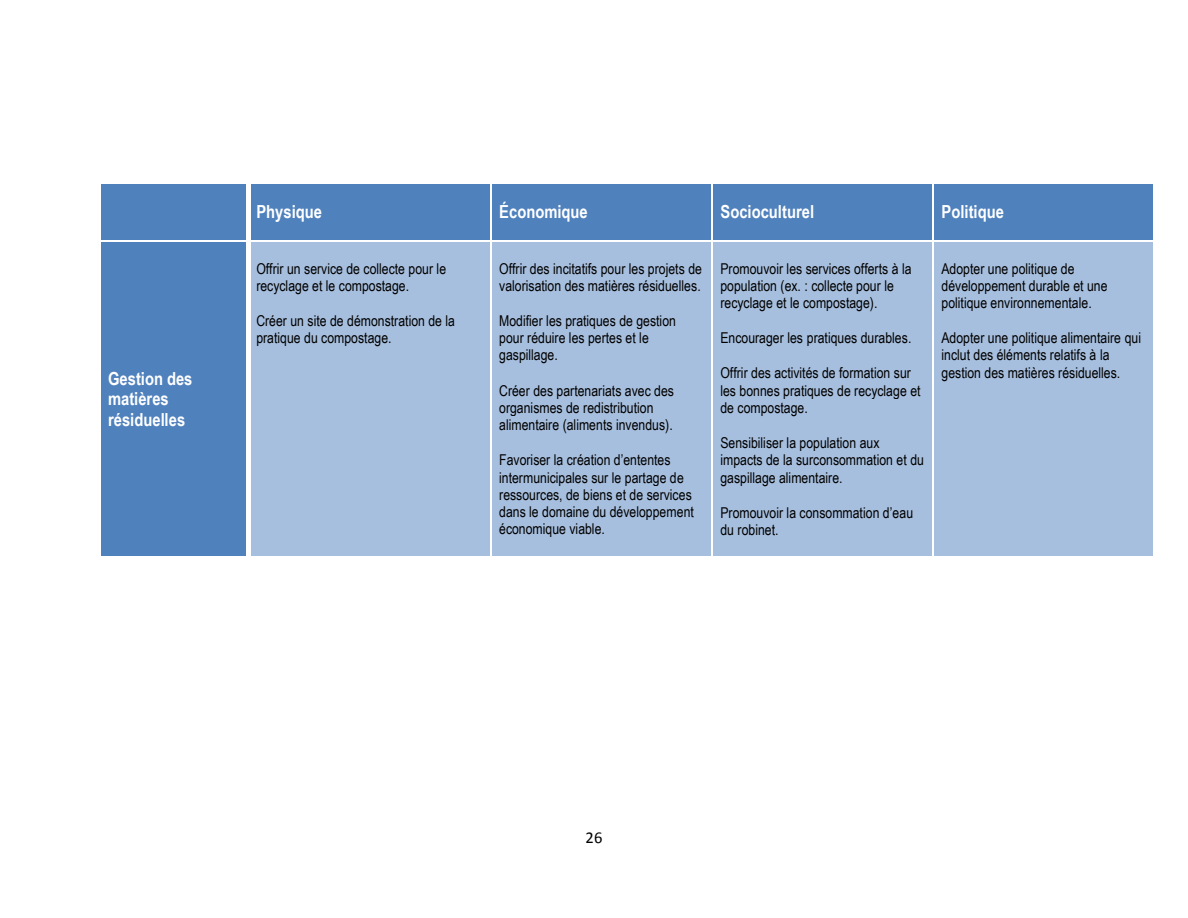
<style>
.page{position:relative;width:1188px;height:918px;background:#fff}
.page>*{position:absolute;margin:0;border:0;box-sizing:border-box;transform-origin:0 0}
.t1{font:700 18px/20.5px "Arial Narrow";color:#fff}
.t2{font:16.5px "Calibri";color:#000}
.t3{font:15px/17.2px "Arial Narrow";color:#000}
</style>
<div class="page">
<div style="left:101px;top:184px;width:145px;height:57px;background:#4f81bd"></div>
<div style="left:249px;top:184px;width:241px;height:57px;background:#4f81bd"></div>
<div style="left:492px;top:184px;width:219px;height:57px;background:#4f81bd"></div>
<div style="left:713px;top:184px;width:220px;height:57px;background:#4f81bd"></div>
<div style="left:934px;top:184px;width:220px;height:57px;background:#4f81bd"></div>
<hr style="left:246px;top:184px;width:4px;height:57px;background:#fff">
<div style="left:101px;top:242px;width:145px;height:314px;background:#4f81bd"></div>
<div style="left:249px;top:242px;width:241px;height:314px;background:#a7bfde"></div>
<div style="left:492px;top:242px;width:219px;height:314px;background:#a7bfde"></div>
<div style="left:713px;top:242px;width:220px;height:314px;background:#a7bfde"></div>
<div style="left:934px;top:242px;width:220px;height:314px;background:#a7bfde"></div>
<hr style="left:246px;top:242px;width:4px;height:315px;background:#fff">
<p class="t1" style="left:108px;top:368px;width:86px">Gestion des matières résiduelles</p>
<p class="t1" style="left:256px;top:201px;width:67px">Physique</p>
<p class="t1" style="left:499px;top:201px;width:90px">Économique</p>
<p class="t1" style="left:720px;top:201px;width:95px">Socioculturel</p>
<p class="t1" style="left:942px;top:201px;width:64px">Politique</p>
<p class="t3" style="left:256px;top:260px;width:191px">Offrir un service de collecte pour le recyclage et le compostage.</p>
<p class="t3" style="left:256px;top:312px;width:200px">Créer un site de démonstration de la pratique du compostage.</p>
<p class="t3" style="left:499px;top:260px;width:204px">Offrir des incitatifs pour les projets de valorisation des matières résiduelles.</p>
<p class="t3" style="left:499px;top:312px;width:178px">Modifier les pratiques de gestion pour réduire les pertes et le gaspillage.</p>
<p class="t3" style="left:499px;top:382px;width:176px">Créer des partenariats avec des organismes de redistribution alimentaire (aliments invendus).</p>
<p class="t3" style="left:499px;top:451px;width:196px">Favoriser la création d’ententes intermunicipales sur le partage de ressources, de biens et de services dans le domaine du développement économique viable.</p>
<p class="t3" style="left:720px;top:260px;width:193px">Promouvoir les services offerts à la population (ex. : collecte pour le recyclage et le compostage).</p>
<p class="t3" style="left:720px;top:329px;width:193px">Encourager les pratiques durables.</p>
<p class="t3" style="left:720px;top:364px;width:202px">Offrir des activités de formation sur les bonnes pratiques de recyclage et de compostage.</p>
<p class="t3" style="left:720px;top:434px;width:205px">Sensibiliser la population aux impacts de la surconsommation et du gaspillage alimentaire.</p>
<p class="t3" style="left:720px;top:504px;width:194px">Promouvoir la consommation d’eau du robinet.</p>
<p class="t3" style="left:942px;top:260px;width:167px">Adopter une politique de développement durable et une politique environnementale.</p>
<p class="t3" style="left:942px;top:329px;width:201px">Adopter une politique alimentaire qui inclut des éléments relatifs à la gestion des matières résiduelles.</p>
<p class="t2" style="left:586px;top:830px;width:18px">26</p>
</div>
